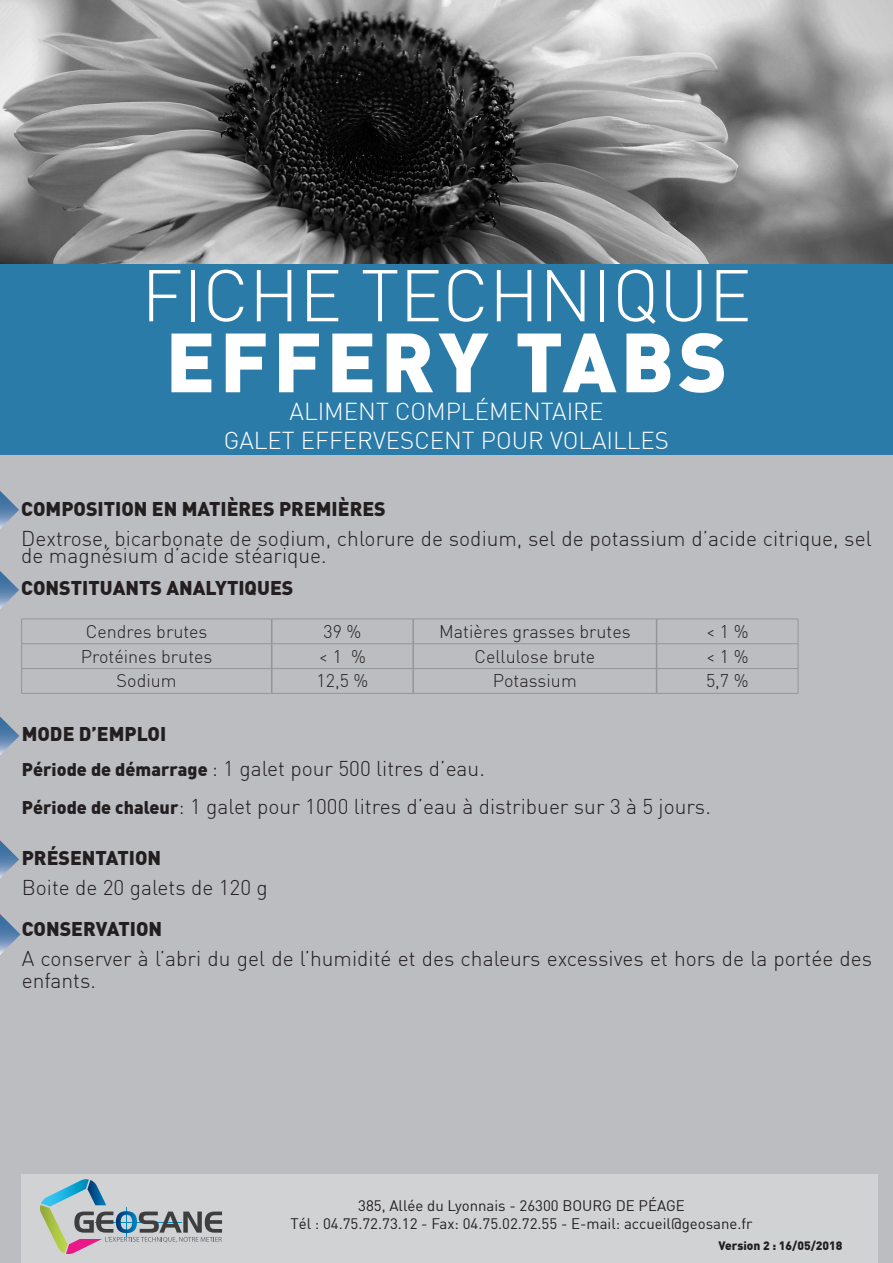
<style>
.page{position:relative;width:893px;height:1263px;background:#fff}
.page>*{position:absolute;margin:0;border:0;box-sizing:border-box;transform-origin:0 0}
.NOM_PRODUIT{font:900 82.5px "DIN";letter-spacing:.05em;color:#fff}
.FICHE_TECHNIQUE{font:300 72px "DIN";color:#fff}
.SOUS_TITRE_DU_GD_TEX{font:300 24px "DIN";color:#fff}
.petit_texte_blanc{font:300 21px/16.5px "DIN";color:#231f20}
.ADRESSE{font:300 21px "DIN";color:#231f20}
.ADRESSE-2{font:900 19.5px "DIN";color:#231f20}
.ADRESSE-3{font:300 18px "DIN";color:#231f20}
.t1{font:15px/18px "DIN";color:#231f20;text-align:center}
.t2{font:900 12px "DIN";color:#231f20}
.s1{font-weight:900;font-size:18px}
</style>
<div class="page">
<img style="left:0;top:0;width:893px;height:265px">
<div style="left:0;top:265px;width:893px;height:193px;background:#2b7ba9"></div>
<div style="left:0;top:455px;width:893px;height:808px;background:#bcbdc0"></div>
<div style="left:21px;top:1175px;width:857px;height:88px;background:#d1d2d4"></div>
<svg style="left:40px;top:1179px;width:182px;height:75px"></svg>
<hr style="left:21px;top:619px;width:251px;height:1px;background:#939598">
<hr style="left:272px;top:619px;width:141px;height:1px;background:#939598">
<hr style="left:413px;top:619px;width:244px;height:1px;background:#939598">
<hr style="left:657px;top:619px;width:141px;height:1px;background:#939598">
<hr style="left:21px;top:643px;width:251px;height:1px;background:#939598">
<hr style="left:272px;top:643px;width:141px;height:1px;background:#939598">
<hr style="left:413px;top:643px;width:244px;height:1px;background:#939598">
<hr style="left:657px;top:643px;width:141px;height:1px;background:#939598">
<hr style="left:21px;top:668px;width:251px;height:1px;background:#939598">
<svg style="left:21px;top:620px;width:1px;height:73px"></svg>
<hr style="left:272px;top:668px;width:141px;height:1px;background:#939598">
<hr style="left:413px;top:668px;width:244px;height:1px;background:#939598">
<hr style="left:657px;top:668px;width:141px;height:1px;background:#939598">
<svg style="left:798px;top:619px;width:1px;height:74px"></svg>
<hr style="left:21px;top:693px;width:251px;height:1px;background:#939598">
<hr style="left:272px;top:693px;width:141px;height:1px;background:#939598">
<hr style="left:413px;top:693px;width:244px;height:1px;background:#939598">
<hr style="left:657px;top:693px;width:141px;height:1px;background:#939598">
<hr style="left:412px;top:619px;width:2px;height:24px;background:#939598">
<hr style="left:412px;top:644px;width:2px;height:24px;background:#939598">
<svg style="left:271px;top:620px;width:1px;height:73px"></svg>
<hr style="left:412px;top:669px;width:2px;height:24px;background:#939598">
<svg style="left:656px;top:620px;width:1px;height:73px"></svg>
<svg style="left:0;top:491px;width:19px;height:38px"></svg>
<svg style="left:0;top:571px;width:19px;height:38px"></svg>
<svg style="left:0;top:716px;width:19px;height:39px"></svg>
<svg style="left:0;top:840px;width:19px;height:38px"></svg>
<svg style="left:0;top:914px;width:21px;height:41px"></svg>
<p class="FICHE_TECHNIQUE" style="left:141px;top:251px;width:612px">FICHE TECHNIQUE</p>
<p class="NOM_PRODUIT" style="left:166px;top:307px;width:563px">EFFERY TABS</p>
<p class="SOUS_TITRE_DU_GD_TEX" style="left:290px;top:397px;width:315px">ALIMENT COMPLÉMENTAIRE</p>
<p class="SOUS_TITRE_DU_GD_TEX" style="left:224px;top:425px;width:447px">GALET EFFERVESCENT POUR VOLAILLES</p>
<p class="ADRESSE-2" style="left:21px;top:496px;width:366px">COMPOSITION EN MATIÈRES PREMIÈRES</p>
<p class="petit_texte_blanc" style="left:21px;top:530px;width:852px">Dextrose, bicarbonate de sodium, chlorure de sodium, sel de potassium d’acide citrique, sel de magnésium d’acide stéarique.</p>
<p class="ADRESSE-2" style="left:21px;top:575px;width:274px">CONSTITUANTS ANALYTIQUES</p>
<p class="ADRESSE-3" style="left:86px;top:620px;width:123px">Cendres brutes</p>
<p class="ADRESSE-3" style="left:323px;top:620px;width:39px">39 %</p>
<p class="ADRESSE-3" style="left:439px;top:620px;width:193px">Matières grasses brutes</p>
<p class="ADRESSE-3" style="left:706px;top:620px;width:44px">&lt; 1 %</p>
<p class="ADRESSE-3" style="left:81px;top:645px;width:133px">Protéines brutes</p>
<p class="ADRESSE-3" style="left:319px;top:645px;width:49px">&lt; 1 %</p>
<p class="ADRESSE-3" style="left:474px;top:645px;width:122px">Cellulose brute</p>
<p class="ADRESSE-3" style="left:706px;top:645px;width:44px">&lt; 1 %</p>
<p class="ADRESSE-3" style="left:117px;top:670px;width:62px">Sodium</p>
<p class="ADRESSE-3" style="left:317px;top:670px;width:53px">12,5 %</p>
<p class="ADRESSE-3" style="left:493px;top:670px;width:85px">Potassium</p>
<p class="ADRESSE-3" style="left:706px;top:670px;width:44px">5,7 %</p>
<p class="ADRESSE-2" style="left:22px;top:721px;width:146px">MODE D’EMPLOI</p>
<p class="ADRESSE" style="left:22px;top:756px;width:465px"><span class="s1">Période de démarrage</span> : 1 galet pour 500 litres d’eau.</p>
<p class="ADRESSE" style="left:22px;top:794px;width:691px"><span class="s1">Période de chaleur</span>: 1 galet pour 1000 litres d’eau à distribuer sur 3 à 5 jours.</p>
<p class="ADRESSE-2" style="left:22px;top:844px;width:141px">PRÉSENTATION</p>
<p class="ADRESSE" style="left:22px;top:874px;width:248px">Boite de 20 galets de 120 g</p>
<p class="ADRESSE-2" style="left:22px;top:916px;width:142px">CONSERVATION</p>
<p class="petit_texte_blanc" style="left:22px;top:947px;width:852px;line-height:21.6px">A conserver à l’abri du gel de l’humidité et des chaleurs excessives et hors de la portée des enfants.</p>
<p class="t1" style="left:290px;top:1196px;width:464px">385, Allée du Lyonnais - 26300 BOURG DE PÉAGE<br>Tél : 04.75.72.73.12 - Fax: 04.75.02.72.55 - E-mail: accueil@geosane.fr</p>
<p class="t2" style="left:718px;top:1238px;width:126px">Version 2 : 16/05/2018</p>
</div>
